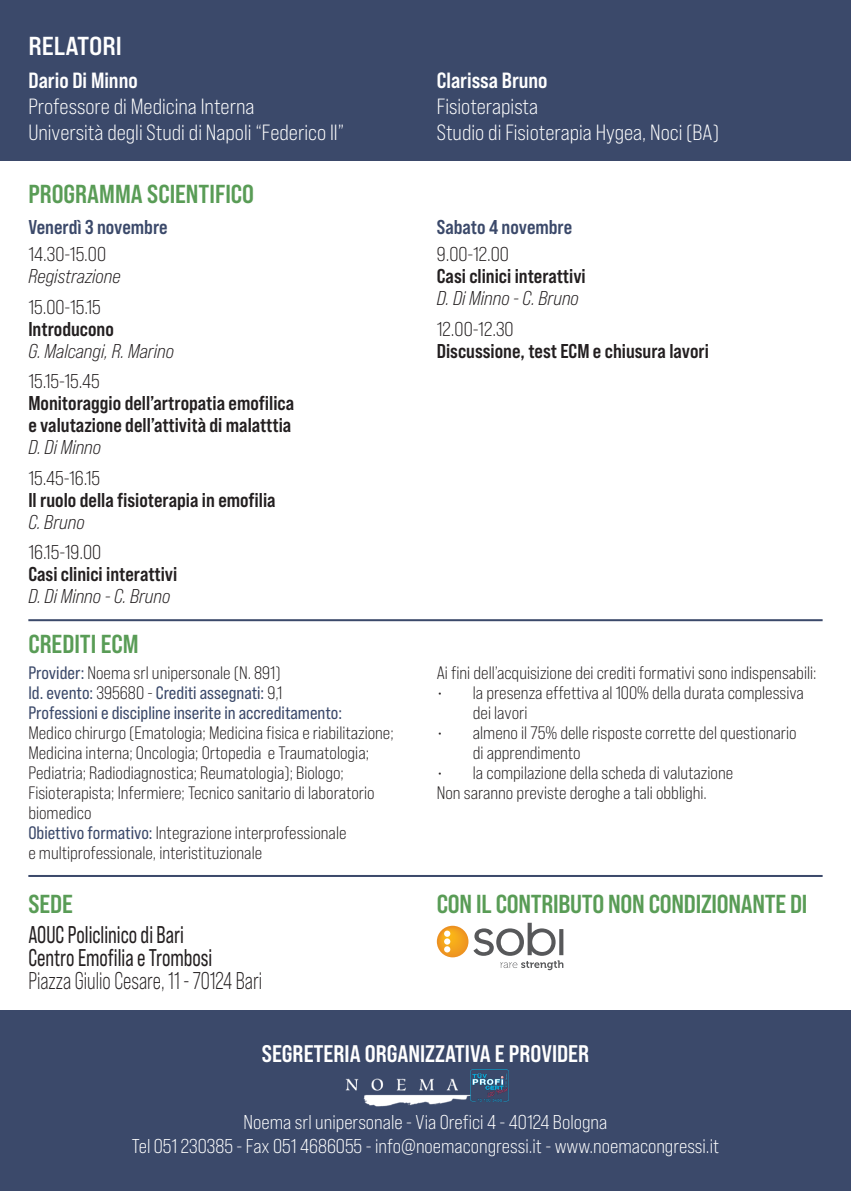
<style>
.page{position:relative;width:851px;height:1191px;background:#fff}
.page>*{position:absolute;margin:0;border:0;box-sizing:border-box;transform-origin:0 0}
.t1{font:26px "Bebas Neue Pro Sm E Bd";color:#599c56}
.t2{font:26px "Bebas Neue Pro Exp Bd";color:#fff}
.t3{font:24.2px "Bebas Neue Pro Sm E Rg";color:#231f20;scale:.83 1}
.t4{font:24.2px "Bebas Neue Pro Sm E Bk";color:#231f20;scale:.83 1}
.t5{font:24px "Bebas Neue Pro Sm E Bd";color:#fff}
.t6{font:22px "Bebas Neue Pro Sm E Bk";color:#fff}
.t7{font:22px "Bebas Neue Pro Sm E Bd";color:#fff}
.t8{font:20px/22px "Bebas Neue Pro Sm E Bd";color:#231f20}
.t9{font:20px "Bebas Neue Pro Sm E Bk";color:#fff}
.t10{font:20px/22px "Bebas Neue Pro Sm E Bk It";color:#231f20}
.t11{font:20px "Bebas Neue Pro Sm E Bd";color:#3b496a}
.t12{font:20px "Bebas Neue Pro Sm E Bk";color:#231f20}
.t13{font:18px/20px "Bebas Neue Pro Sm E Bk";color:#231f20}
.t14{font:18px "Bebas Neue Pro Sm E Rg";color:#3b496a}
.s1{font-family:"Bebas Neue Pro Sm E Bk"}
.s2{font-family:"Bebas Neue Pro Sm E Bd"}
.s3{font-family:"Bebas Neue Pro Sm E Bk It"}
.s4{font-family:"Bebas Neue Pro Sm E Rg";color:#3b496a}
.s5{font-family:"Bebas Neue Pro Sm E Bk";color:#231f20}
</style>
<div class="page">
<div style="left:0;top:0;width:850px;height:160px;background:#3b496a"></div>
<div style="left:0;top:1010px;width:850px;height:181px;background:#3b496a"></div>
<img style="left:345px;top:1078px;width:125px;height:29px">
<img style="left:470px;top:1069px;width:38px;height:33px">
<svg style="left:437px;top:922px;width:126px;height:48px"></svg>
<hr style="left:28px;top:619px;width:794px;height:2px;background:#3b496a">
<hr style="left:28px;top:875px;width:794px;height:2px;background:#3b496a">
<p class="t2" style="left:28px;top:30px;width:95px">RELATORI</p>
<p class="t7" style="left:28px;top:67px;width:111px">Dario Di Minno</p>
<p class="t6" style="left:28px;top:93px;width:228px">Professore di Medicina Interna</p>
<p class="t6" style="left:28px;top:119px;width:317px">Università degli Studi di Napoli “Federico II”</p>
<p class="t1" style="left:28px;top:178px;width:227px">PROGRAMMA SCIENTIFICO</p>
<p class="t11" style="left:28px;top:215px;width:141px">Venerdì 3 novembre</p>
<p class="t10" style="left:28px;top:243px;width:94px"><span class="s1">14.30-15.00<br></span>Registrazione</p>
<p class="t10" style="left:28px;top:295px;width:147px"><span class="s1">15.00-15.15<br></span><span class="s2">Introducono<br></span>G. Malcangi, R. Marino</p>
<p class="t8" style="left:28px;top:370px;width:267px"><span class="s1">15.15-15.45<br></span>Monitoraggio dell’artropatia emofilica e valutazione dell’attività di malatttia<br><span class="s3">D. Di Minno</span></p>
<p class="t8" style="left:28px;top:466px;width:249px"><span class="s1">15.45-16.15<br></span>Il ruolo della fisioterapia in emofilia<br><span class="s3">C. Bruno</span></p>
<p class="t8" style="left:28px;top:541px;width:150px"><span class="s1">16.15-19.00<br></span>Casi clinici interattivi<br><span class="s3">D. Di Minno - C. Bruno</span></p>
<p class="t1" style="left:28px;top:628px;width:112px">CREDITI ECM</p>
<p class="t13" style="left:28px;top:662px;width:254px"><span class="s4">Provider:</span> Noema srl unipersonale (N. 891)</p>
<p class="t14" style="left:28px;top:682px;width:255px">Id. evento: <span class="s5">395680 -</span> Crediti assegnati: <span class="s5">9,1</span></p>
<p class="t13" style="left:28px;top:702px;width:367px"><span class="s4">Professioni e discipline inserite in accreditamento:<br></span>Medico chirurgo (Ematologia; Medicina fisica e riabilitazione; Medicina interna; Oncologia; Ortopedia e Traumatologia; Pediatria; Radiodiagnostica; Reumatologia); Biologo; Fisioterapista; Infermiere; Tecnico sanitario di laboratorio biomedico</p>
<p class="t13" style="left:28px;top:822px;width:319px"><span class="s4">Obiettivo formativo:</span> Integrazione interprofessionale</p>
<p class="t13" style="left:28px;top:842px;width:235px">e multiprofessionale, interistituzionale</p>
<p class="t7" style="left:437px;top:67px;width:112px">Clarissa Bruno</p>
<p class="t6" style="left:437px;top:93px;width:103px">Fisioterapista</p>
<p class="t6" style="left:437px;top:119px;width:284px">Studio di Fisioterapia Hygea, Noci (BA)</p>
<p class="t11" style="left:437px;top:215px;width:137px">Sabato 4 novembre</p>
<p class="t8" style="left:437px;top:243px;width:150px"><span class="s1">9.00-12.00<br></span>Casi clinici interattivi<br><span class="s3">D. Di Minno - C. Bruno</span></p>
<p class="t12" style="left:437px;top:317px;width:78px">12.00-12.30</p>
<p class="t8" style="left:437px;top:339px;width:273px">Discussione, test ECM e chiusura lavori</p>
<p class="t13" style="left:437px;top:662px;width:381px">Ai fini dell’acquisizione dei crediti formativi sono indispensabili:</p>
<p class="t13" style="left:473px;top:682px;width:332px;text-indent:-36px">• la presenza effettiva al 100% della durata complessiva dei lavori</p>
<p class="t13" style="left:473px;top:722px;width:325px;text-indent:-36px">• almeno il 75% delle risposte corrette del questionario di apprendimento</p>
<p class="t13" style="left:437px;top:762px;width:298px">• la compilazione della scheda di valutazione</p>
<p class="t13" style="left:437px;top:782px;width:271px">Non saranno previste deroghe a tali obblighi.</p>
<p class="t1" style="left:28px;top:888px;width:46px">SEDE</p>
<p class="t1" style="left:437px;top:888px;width:372px">CON IL CONTRIBUTO NON CONDIZIONANTE DI</p>
<p class="t3" style="left:28px;top:920px;width:189px">AOUC Policlinico di Bari</p>
<p class="t3" style="left:28px;top:943px;width:223px">Centro Emofilia e Trombosi</p>
<p class="t4" style="left:28px;top:966px;width:283px">Piazza Giulio Cesare, 11 - 70124 Bari</p>
<p class="t5" style="left:262px;top:1039px;width:329px">SEGRETERIA ORGANIZZATIVA E PROVIDER</p>
<p class="t9" style="left:243px;top:1110px;width:365px">Noema srl unipersonale - Via Orefici 4 - 40124 Bologna</p>
<p class="t9" style="left:132px;top:1134px;width:588px">Tel 051 230385 - Fax 051 4686055 - info@noemacongressi.it - www.noemacongressi.it</p>
</div>
